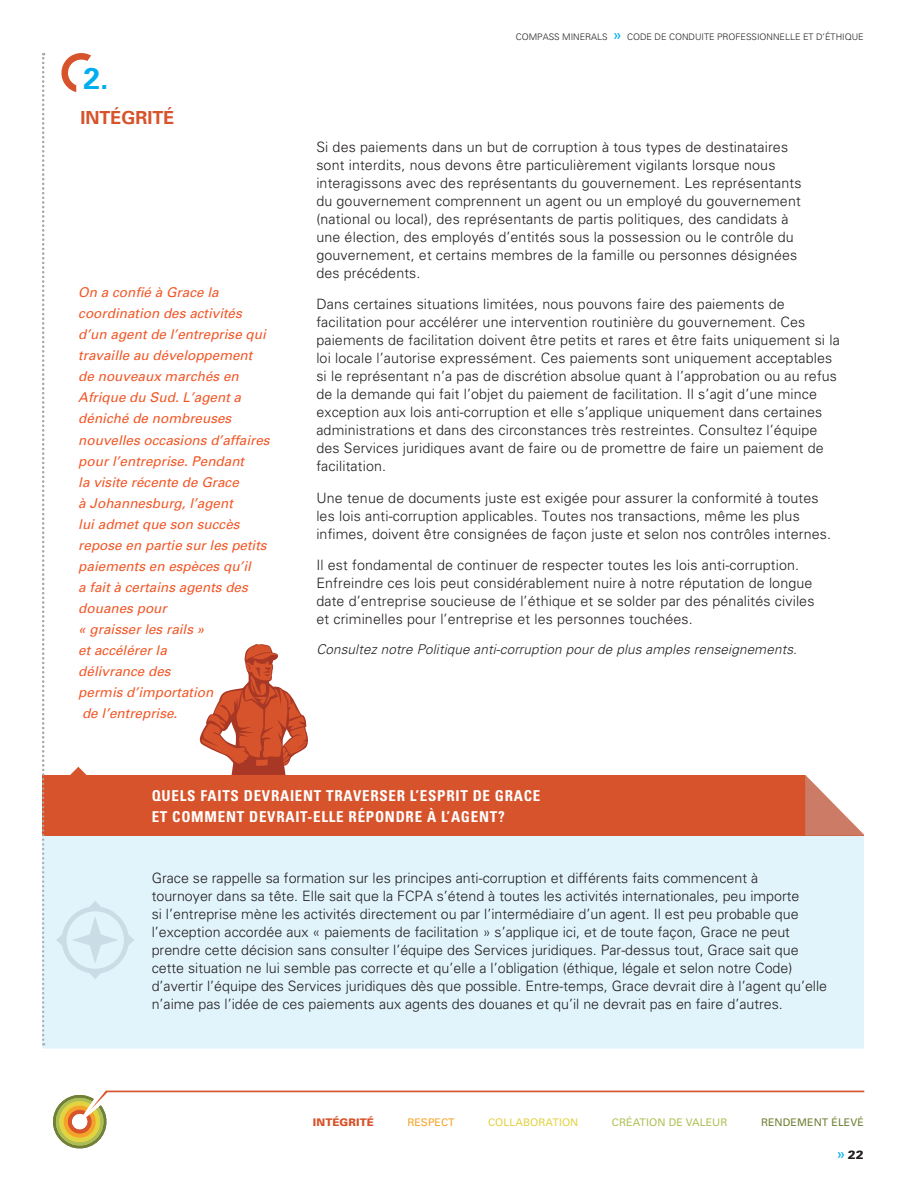
<style>
.page{position:relative;width:918px;height:1188px;background:#fff}
.page>*{position:absolute;margin:0;border:0;box-sizing:border-box;transform-origin:0 0}
.t1{font:700 30px "Univers";color:#00aeef}
.t2{font:700 18px "Univers";color:#d7532b}
.t3{font:700 condensed 15px/21px "Univers";letter-spacing:.05em;color:#fff}
.t4{font:300 14.25px/18px "Univers 45";letter-spacing:.01em;color:#231f20}
.t5{font:italic 13.5px/21px "Univers 55";color:#f15929}
.t6{font:italic 300 13.5px "Univers 45";letter-spacing:.01em;color:#231f20}
.t7{font:900 12px "Univers 75";color:#231f20}
.t8{font:10.5px "Univers";letter-spacing:.01em;color:#aec055}
.t9{font:10.5px "Univers";letter-spacing:.01em;color:#6f8035}
.t10{font:10.5px "Univers";letter-spacing:.01em;color:#e3d242}
.t11{font:900 10.5px "Univers 75";letter-spacing:.01em;color:#d7532b}
.t12{font:10.5px "Univers";letter-spacing:.01em;color:#f5a427}
.t13{font:300 9px "Univers 45";color:#231f20}
.s1{font-family:"Univers";font-weight:400;font-stretch:expanded;font-size:15px;color:#00aeef}
</style>
<div class="page">
<svg style="left:53px;top:1091px;width:811px;height:58px"></svg>
<svg style="left:199px;top:644px;width:109px;height:131px"></svg>
<svg style="left:70px;top:767px;width:17px;height:8px"></svg>
<div style="left:42px;top:835px;width:822px;height:214px;background:#e1f4fc"></div>
<div style="left:42px;top:775px;width:822px;height:60px;background:#d7532b"></div>
<svg style="left:56px;top:901px;width:78px;height:78px;background:#daedf6"></svg>
<svg style="left:804px;top:775px;width:60px;height:65px;background:#e4bcb2"></svg>
<svg style="left:61px;top:53px;width:30px;height:39px"></svg>
<svg style="left:42px;top:53px;width:2px;height:992px"></svg>
<h1 class="t1" style="left:84px;top:59px;width:27px">2.</h1>
<p class="t2" style="left:81px;top:107px;width:96px">INTÉGRITÉ</p>
<p class="t5" style="left:78px;top:282px;width:193px">On a confié à Grace la coordination des activités d’un agent de l’entreprise qui travaille au développement de nouveaux marchés en<br>Afrique du Sud. L’agent a déniché de nombreuses nouvelles occasions d’affaires pour l’entreprise. Pendant<br>la visite récente de Grace<br>à Johannesburg, l’agent<br>lui admet que son succès repose en partie sur les petits paiements en espèces qu’il<br>a fait à certains agents des douanes pour<br>« graisser les rails »<br>et accélérer la<br>délivrance des<br>permis d’importation<br>de l’entreprise.</p>
<p class="t13" style="left:516px;top:32px;width:349px">COMPASS MINERALS <span class="s1">»</span> CODE DE CONDUITE PROFESSIONNELLE ET D’ÉTHIQUE</p>
<p class="t4" style="left:316px;top:137px;width:487px">Si des paiements dans un but de corruption à tous types de destinataires sont interdits, nous devons être particulièrement vigilants lorsque nous interagissons avec des représentants du gouvernement. Les représentants du gouvernement comprennent un agent ou un employé du gouvernement (national ou local), des représentants de partis politiques, des candidats à une élection, des employés d’entités sous la possession ou le contrôle du gouvernement, et certains membres de la famille ou personnes désignées des précédents.</p>
<p class="t4" style="left:316px;top:295px;width:525px">Dans certaines situations limitées, nous pouvons faire des paiements de facilitation pour accélérer une intervention routinière du gouvernement. Ces paiements de facilitation doivent être petits et rares et être faits uniquement si la loi locale l’autorise expressément. Ces paiements sont uniquement acceptables si le représentant n’a pas de discrétion absolue quant à l’approbation ou au refus de la demande qui fait l’objet du paiement de facilitation. Il s’agit d’une mince exception aux lois anti-corruption et elle s’applique uniquement dans certaines administrations et dans des circonstances très restreintes. Consultez l’équipe des Services juridiques avant de faire ou de promettre de faire un paiement de facilitation.</p>
<p class="t4" style="left:316px;top:488px;width:516px">Une tenue de documents juste est exigée pour assurer la conformité à toutes les lois anti-corruption applicables. Toutes nos transactions, même les plus infimes, doivent être consignées de façon juste et selon nos contrôles internes.</p>
<p class="t4" style="left:316px;top:556px;width:500px">Il est fondamental de continuer de respecter toutes les lois anti-corruption.<br>Enfreindre ces lois peut considérablement nuire à notre réputation de longue date d’entreprise soucieuse de l’éthique et se solder par des pénalités civiles et criminelles pour l’entreprise et les personnes touchées.</p>
<p class="t6" style="left:316px;top:641px;width:482px">Consultez notre Politique anti-corruption pour de plus amples renseignements.</p>
<p class="t3" style="left:152px;top:785px;width:390px">QUELS FAITS DEVRAIENT TRAVERSER L’ESPRIT DE GRACE<br>ET COMMENT DEVRAIT-ELLE RÉPONDRE À L’AGENT?</p>
<p class="t4" style="left:152px;top:868px;width:677px">Grace se rappelle sa formation sur les principes anti-corruption et différents faits commencent à<br>tournoyer dans sa tête. Elle sait que la FCPA s’étend à toutes les activités internationales, peu importe<br>si l’entreprise mène les activités directement ou par l’intermédiaire d’un agent. Il est peu probable que l’exception accordée aux « paiements de facilitation » s’applique ici, et de toute façon, Grace ne peut prendre cette décision sans consulter l’équipe des Services juridiques. Par-dessus tout, Grace sait que cette situation ne lui semble pas correcte et qu’elle a l’obligation (éthique, légale et selon notre Code) d’avertir l’équipe des Services juridiques dès que possible. Entre-temps, Grace devrait dire à l’agent qu’elle n’aime pas l’idée de ces paiements aux agents des douanes et qu’il ne devrait pas en faire d’autres.</p>
<p class="t11" style="left:313px;top:1115px;width:62px">INTÉGRITÉ</p>
<p class="t12" style="left:407px;top:1116px;width:49px">RESPECT</p>
<p class="t10" style="left:488px;top:1116px;width:92px">COLLABORATION</p>
<p class="t8" style="left:612px;top:1116px;width:117px">CRÉATION DE VALEUR</p>
<p class="t9" style="left:761px;top:1116px;width:104px">RENDEMENT ÉLEVÉ</p>
<p class="t7" style="left:837px;top:1147px;width:29px"><span class="s1">»</span>22</p>
</div>
